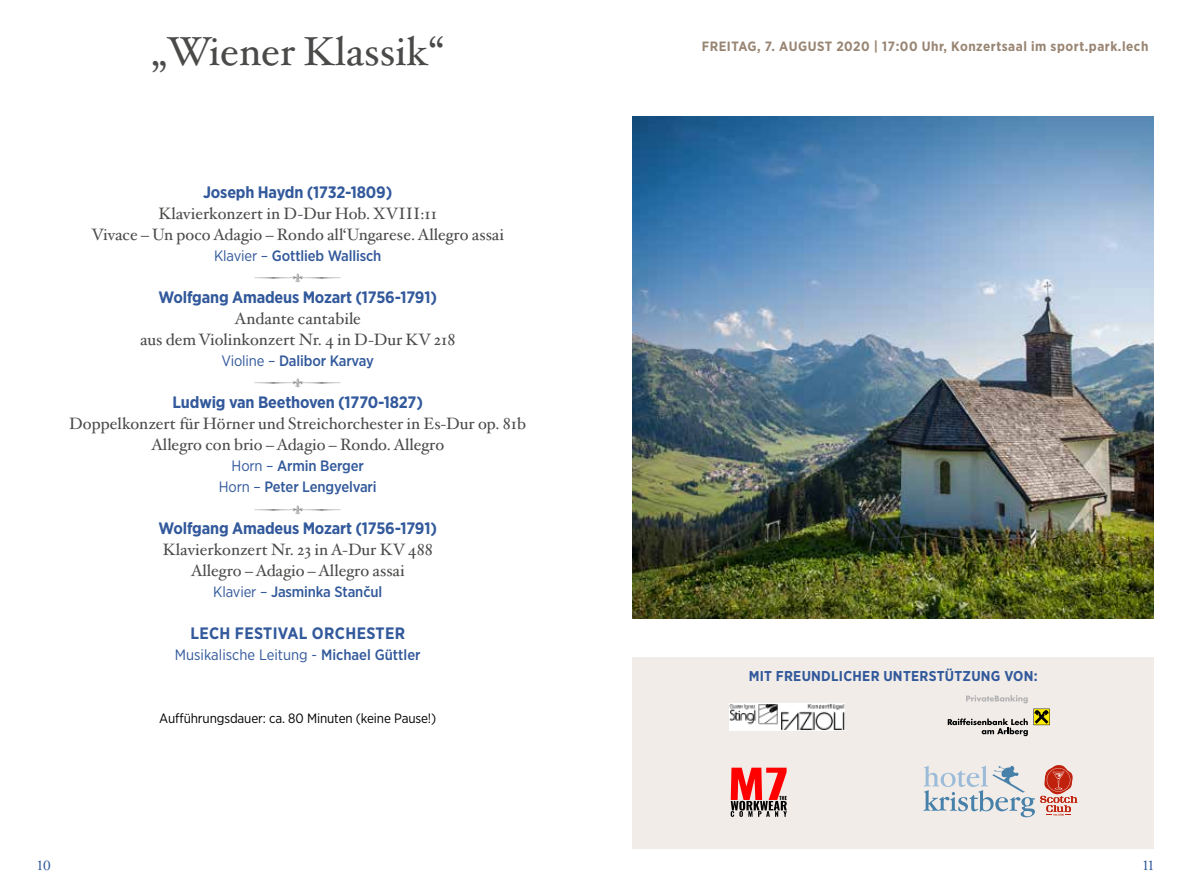
<style>
.page{position:relative;width:1191px;height:893px;background:#fff}
.page>*{position:absolute;margin:0;border:0;box-sizing:border-box;transform-origin:0 0}
.t1{font:40.5px "Hoefler Text Pro";color:#4a4a49}
.t2{font:16.5px/21px "Hoefler Text Pro";color:#4a4a49;text-align:center}
.t3{font:700 16.5px "Gotham Narrow";letter-spacing:-.01em;color:#32599b}
.t4{font:700 16.5px "Gotham Narrow";letter-spacing:.02em;color:#32599b}
.t5{font:500 15px/21px "Gotham Narrow";letter-spacing:-.01em;color:#32599b;text-align:center}
.t6{font:15px "Gotham Narrow";color:#32599b}
.t7{font:700 14.25px "Gotham Narrow";letter-spacing:.02em;color:#32599b}
.t8{font:700 13.5px "Gotham Narrow";letter-spacing:.04em;color:#998573}
.t9{font:13.5px "Gotham Narrow";letter-spacing:-.01em;color:#000}
.t10{font:13.5px "Hoefler Text Pro";color:#32599b}
.s1{font-weight:400}
.s2{font-weight:500}
</style>
<div class="page">
<div style="left:632px;top:657px;width:521px;height:192px;background:#f1ece8"></div>
<img style="left:729px;top:704px;width:115px;height:27px">
<svg style="left:1033px;top:709px;width:16px;height:16px"></svg>
<svg style="left:947px;top:718px;width:80px;height:18px"></svg>
<svg style="left:966px;top:695px;width:61px;height:8px"></svg>
<svg style="left:730px;top:768px;width:57px;height:49px"></svg>
<img style="left:632px;top:117px;width:521px;height:501px">
<svg style="left:923px;top:765px;width:154px;height:52px"></svg>
<h1 class="t1" style="left:151px;top:21px;width:295px">„Wiener Klassik“</h1>
<p class="t3" style="left:203px;top:182px;width:191px">Joseph Haydn (1732-1809)</p>
<p class="t2" style="left:92px;top:202px;width:414px">Klavierkonzert in D-Dur Hob. XVIII:11<br>Vivace – Un poco Adagio – Rondo all‘Ungarese. Allegro assai</p>
<p class="t5" style="left:214px;top:245px;width:169px"><span class="s1">Klavier –</span> Gottlieb Wallisch</p>
<p class="t3" style="left:158px;top:287px;width:280px">Wolfgang Amadeus Mozart (1756-1791)</p>
<p class="t2" style="left:140px;top:307px;width:316px">Andante cantabile<br>aus dem Violinkonzert Nr. 4 in D-Dur KV 218</p>
<p class="t5" style="left:221px;top:350px;width:154px"><span class="s1">Violine –</span> Dalibor Karvay</p>
<p class="t3" style="left:172px;top:392px;width:252px">Ludwig van Beethoven (1770-1827)</p>
<p class="t2" style="left:69px;top:412px;width:458px">Doppelkonzert für Hörner und Streichorchester in Es-Dur op. 81b<br>Allegro con brio – Adagio – Rondo. Allegro</p>
<p class="t5" style="left:219px;top:455px;width:159px"><span class="s1">Horn –</span> Armin Berger<br><span class="s1">Horn –</span> Peter Lengyelvari</p>
<p class="t3" style="left:158px;top:518px;width:280px">Wolfgang Amadeus Mozart (1756-1791)</p>
<p class="t2" style="left:163px;top:538px;width:271px">Klavierkonzert Nr. 23 in A-Dur KV 488<br>Allegro – Adagio – Allegro assai</p>
<p class="t5" style="left:213px;top:581px;width:170px"><span class="s1">Klavier –</span> Jasminka Stančul</p>
<p class="t4" style="left:190px;top:623px;width:216px">LECH FESTIVAL ORCHESTER</p>
<p class="t6" style="left:175px;top:645px;width:247px">Musikalische Leitung - <span class="s2">Michael Güttler</span></p>
<p class="t9" style="left:159px;top:710px;width:278px">Aufführungsdauer: ca. 80 Minuten (keine Pause!)</p>
<p class="t8" style="left:701px;top:38px;width:448px">FREITAG, 7. AUGUST 2020 | 17:00 Uhr, Konzertsaal im sport.park.lech</p>
<p class="t7" style="left:748px;top:667px;width:290px">MIT FREUNDLICHER UNTERSTÜTZUNG VON:</p>
<p class="t10" style="left:37px;top:855px;width:15px">10</p>
<p class="t10" style="left:1142px;top:855px;width:13px">11</p>
</div>
